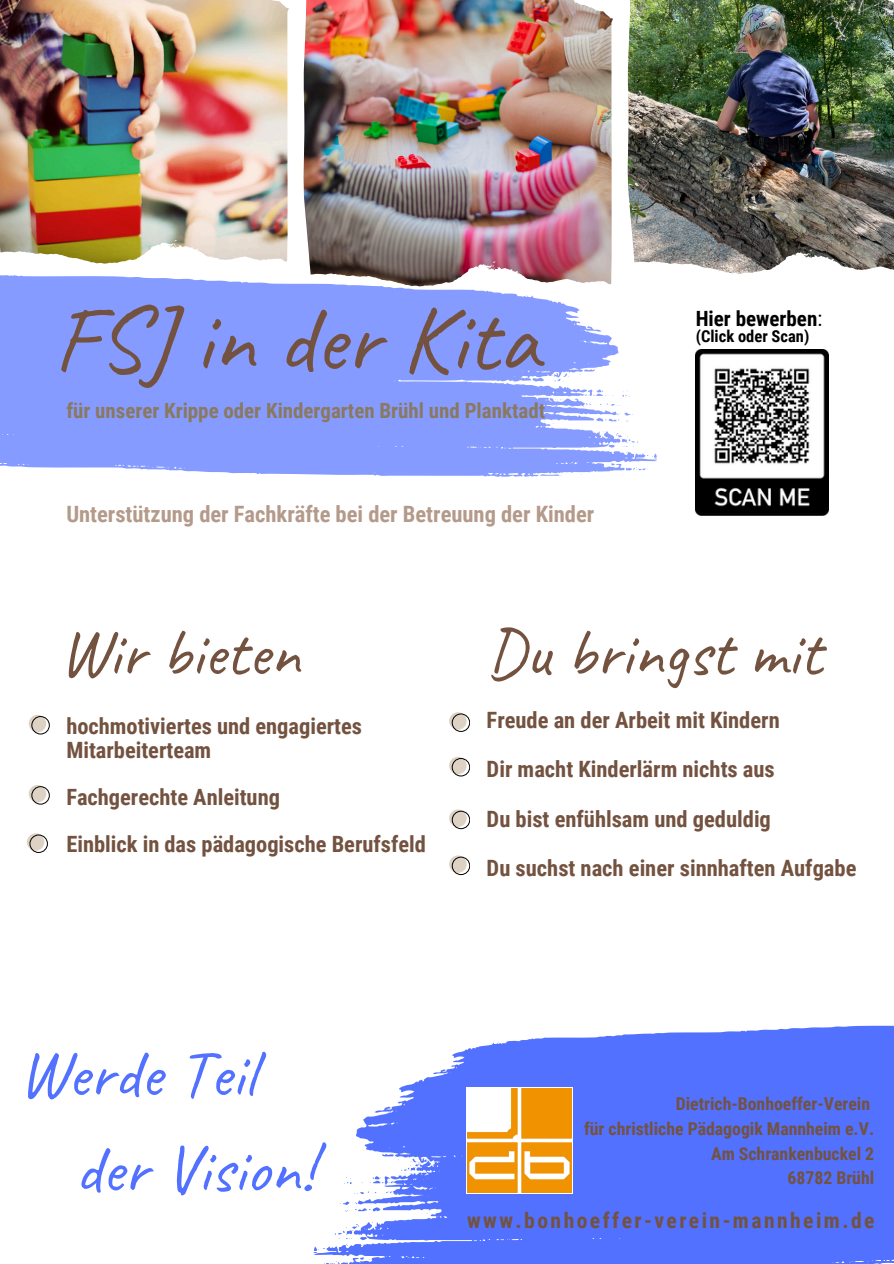
<style>
.page{position:relative;width:894px;height:1264px;background:#fff}
.page>*{position:absolute;margin:0;border:0;box-sizing:border-box;transform-origin:0 0}
.t1{font:94.5px "Caveat";color:#735240}
.t2{font:67.5px "Caveat";color:#735240}
.t3{font:67.5px "Caveat";color:#5271ff}
.t4{font:700 22.5px "Roboto Condensed";color:#735240}
.t5{font:700 22.5px "Roboto Condensed";color:#b49a8a}
.t6{font:700 22.35px/23.7px "Roboto Condensed";color:#735240}
.t7{font:700 21.6px "Roboto Condensed";letter-spacing:.115em;color:#735240}
.t8{font:700 21px "Roboto Condensed";color:#8a7960}
.t9{font:700 21px "Roboto Condensed";color:#000}
.t10{font:700 17.7px/24.8px "Roboto Condensed";color:#735240;text-align:right}
.t11{font:700 16.5px "Roboto Condensed";color:#000}
.s1{font-weight:400}
</style>
<div class="page">
<img style="left:0;top:0;width:893px;height:876px">
<svg style="left:0;top:273px;width:657px;height:204px;fill:#869bff"></svg>
<svg style="left:479px;top:1025px;width:414px;height:22px;fill:#5271ff"></svg>
<svg style="left:313px;top:1047px;width:580px;height:216px;fill:#5271ff"></svg>
<div style="left:466px;top:1087px;width:106px;height:106px;background:#f19200"></div>
<img style="left:467px;top:1088px;width:104px;height:103px">
<div style="left:449px;top:712px;width:17px;height:17px;background:#ddd2c3;border-radius:50%"></div>
<div style="left:452px;top:713px;width:17px;height:18px;border:1px solid #000;border-radius:50%"></div>
<div style="left:449px;top:756px;width:17px;height:18px;background:#ddd2c3;border-radius:50%"></div>
<div style="left:452px;top:758px;width:17px;height:18px;border:1px solid #000;border-radius:50%"></div>
<svg style="left:449px;top:809px;width:17px;height:18px"></svg>
<div style="left:452px;top:811px;width:17px;height:17px;border:1px solid #000;border-radius:50%"></div>
<div style="left:29px;top:715px;width:17px;height:17px;background:#ddd2c3;border-radius:50%"></div>
<div style="left:32px;top:716px;width:17px;height:18px;border:1px solid #000;border-radius:50%"></div>
<div style="left:29px;top:785px;width:17px;height:17px;background:#ddd2c3;border-radius:50%"></div>
<div style="left:32px;top:786px;width:17px;height:18px;border:1px solid #000;border-radius:50%"></div>
<div style="left:27px;top:833px;width:17px;height:17px;background:#ddd2c3;border-radius:50%"></div>
<div style="left:30px;top:834px;width:17px;height:18px;border:1px solid #000;border-radius:50%"></div>
<img style="left:716px;top:0;width:177px;height:16px">
<svg style="left:449px;top:855px;width:17px;height:17px"></svg>
<div style="left:452px;top:857px;width:17px;height:17px;border:1px solid #000;border-radius:50%"></div>
<img style="left:82px;top:0;width:207px;height:8px">
<img style="left:396px;top:0;width:217px;height:19px">
<img style="left:695px;top:349px;width:133px;height:166px">
<p class="t1" style="left:52px;top:279px;width:488px">FSJ in der Kita</p>
<h3 class="t8" style="left:66px;top:398px;width:480px">für unserer Krippe oder Kindergarten Brühl und Planktadt</h3>
<h3 class="t5" style="left:66px;top:501px;width:529px">Unterstützung der Fachkräfte bei der Betreuung der Kinder</h3>
<p class="t9" style="left:695px;top:307px;width:128px">Hier bewerben<span class="s1">:</span></p>
<h3 class="t11" style="left:695px;top:327px;width:115px">(Click oder Scan)</h3>
<p class="t2" style="left:59px;top:610px;width:242px">Wir bieten</p>
<p class="t2" style="left:485px;top:610px;width:337px">Du bringst mit</p>
<p class="t6" style="left:66px;top:714px;width:297px">hochmotiviertes und engagiertes<br>Mitarbeiterteam</p>
<p class="t6" style="left:66px;top:785px;width:215px">Fachgerechte Anleitung</p>
<p class="t6" style="left:66px;top:832px;width:361px">Einblick in das pädagogische Berufsfeld</p>
<h3 class="t4" style="left:486px;top:707px;width:294px">Freude an der Arbeit mit Kindern</h3>
<h2 class="t4" style="left:486px;top:756px;width:289px">Dir macht Kinderlärm nichts aus</h2>
<h2 class="t4" style="left:486px;top:806px;width:286px">Du bist enfühlsam und geduldig</h2>
<p class="t4" style="left:486px;top:855px;width:371px">Du suchst nach einer sinnhaften Aufgabe</p>
<p class="t3" style="left:18px;top:1031px;width:238px">Werde Teil</p>
<p class="t3" style="left:75px;top:1126px;width:240px">der Vision!</p>
<p class="t10" style="left:584px;top:1091px;width:291px">Dietrich-Bonhoeffer-Verein<br>für christliche Pädagogik Mannheim e.V.<br>Am Schrankenbuckel 2<br>68782 Brühl</p>
<h3 class="t7" style="left:467px;top:1207px;width:409px">www.bonhoeffer-verein-mannheim.de</h3>
</div>
